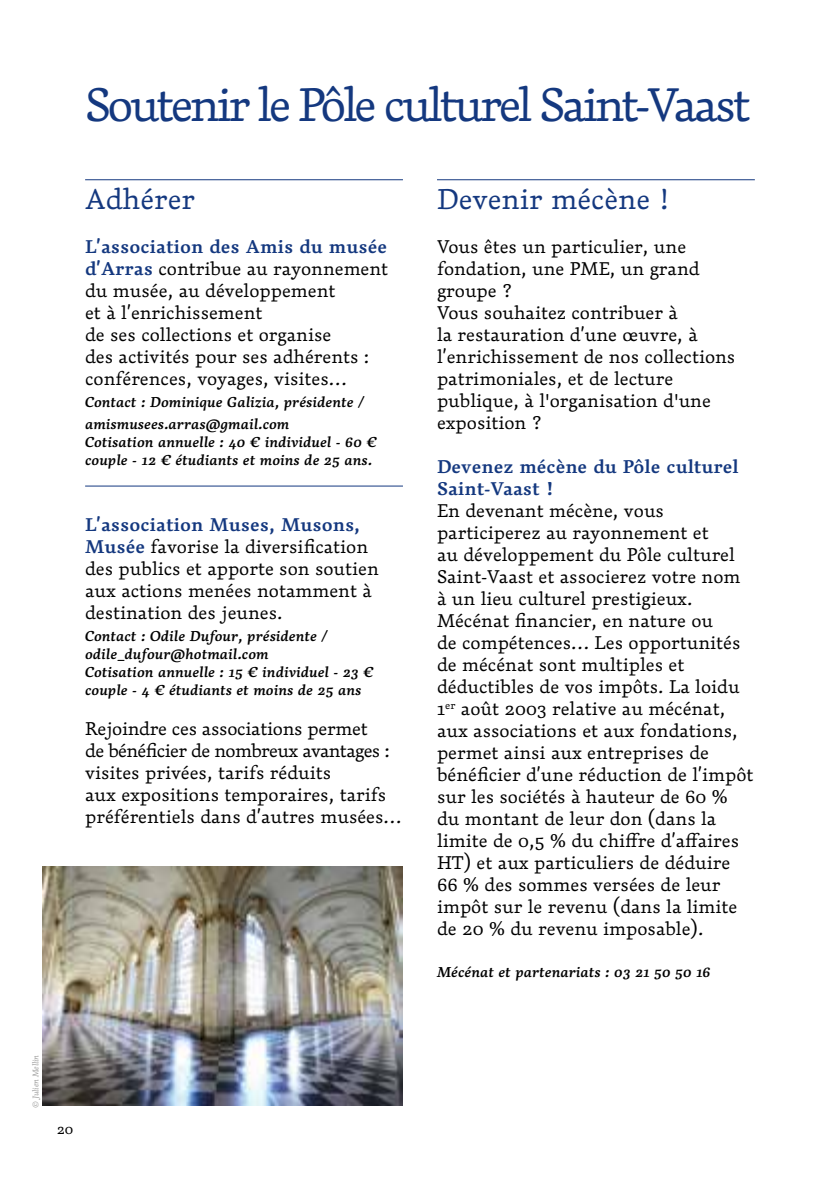
<style>
.page{position:relative;width:840px;height:1191px;background:#fff}
.page>*{position:absolute;margin:0;border:0;box-sizing:border-box;transform-origin:0 0}
.t1{font:300 46px "Dederon LOT";letter-spacing:-.075em;color:#14387f}
.t2{font:300 28px "Dederon LOT";color:#14387f}
.t3{font:300 18px/22px "Dederon LOT";color:#000}
.t4{font:600 18px/22px "Dederon LOT";color:#14387f}
.t5{font:italic 600 14px/18px "Dederon LOT";color:#000}
.t6{font:300 14px "Dederon LOT";color:#000}
.t7{font:italic 300 8px "Dederon LOT";letter-spacing:-.02em;color:#9d9d9c}
.s1{font-weight:600;color:#14387f}
</style>
<div class="page">
<hr style="left:85px;top:179px;width:318px;height:1px;background:#14387f">
<hr style="left:437px;top:179px;width:317px;height:1px;background:#14387f">
<hr style="left:85px;top:485px;width:318px;height:1px;background:#14387f">
<img style="left:43px;top:866px;width:360px;height:239px">
<h1 class="t1" style="left:85px;top:76px;width:666px">Soutenir le Pôle culturel Saint-Vaast</h1>
<h2 class="t2" style="left:85px;top:181px;width:111px">Adhérer</h2>
<p class="t3" style="left:85px;top:235px;width:304px"><span class="s1">L’association des Amis du musée d’Arras</span> contribue au rayonnement du musée, au développement<br>et à l’enrichissement<br>de ses collections et organise<br>des activités pour ses adhérents : conférences, voyages, visites…</p>
<p class="t5" style="left:85px;top:391px;width:280px;line-height:22px">Contact : Dominique Galizia, présidente / amismusees.arras@gmail.com</p>
<p class="t5" style="left:85px;top:433px;width:293px">Cotisation annuelle : 40 € individuel - 60 € couple - 12 € étudiants et moins de 25 ans.</p>
<p class="t3" style="left:85px;top:513px;width:295px"><span class="s1">L’association Muses, Musons,<br>Musée</span> favorise la diversification des publics et apporte son soutien aux actions menées notamment à destination des jeunes.</p>
<p class="t5" style="left:85px;top:627px;width:289px">Contact : Odile Dufour, présidente / odile_dufour@hotmail.com<br>Cotisation annuelle : 15 € individuel - 23 € couple - 4 € étudiants et moins de 25 ans</p>
<p class="t3" style="left:85px;top:717px;width:318px">Rejoindre ces associations permet<br>de bénéficier de nombreux avantages : visites privées, tarifs réduits<br>aux expositions temporaires, tarifs préférentiels dans d’autres musées…</p>
<h2 class="t2" style="left:437px;top:181px;width:234px">Devenir mécène !</h2>
<p class="t3" style="left:437px;top:235px;width:300px">Vous êtes un particulier, une fondation, une PME, un grand groupe ?<br>Vous souhaitez contribuer à<br>la restauration d’une œuvre, à l’enrichissement de nos collections patrimoniales, et de lecture publique, à l'organisation d'une exposition ?</p>
<p class="t4" style="left:437px;top:455px;width:303px">Devenez mécène du Pôle culturel<br>Saint-Vaast !</p>
<p class="t3" style="left:437px;top:499px;width:318px">En devenant mécène, vous participerez au rayonnement et<br>au développement du Pôle culturel<br>Saint-Vaast et associerez votre nom à un lieu culturel prestigieux.<br>Mécénat financier, en nature ou<br>de compétences… Les opportunités de mécénat sont multiples et déductibles de vos impôts. La loidu<br>1<sup>er</sup> août 2003 relative au mécénat, aux associations et aux fondations, permet ainsi aux entreprises de bénéficier d’une réduction de l’impôt sur les sociétés à hauteur de 60 % du montant de leur don (dans la limite de 0,5 % du chiffre d’affaires<br>HT) et aux particuliers de déduire<br>66 % des sommes versées de leur impôt sur le revenu (dans la limite de 20 % du revenu imposable).</p>
<p class="t5" style="left:437px;top:963px;width:275px">Mécénat et partenariats : 03 21 50 50 16</p>
<p class="t7" style="left:31px;top:1108px;width:55px;rotate:-90deg">© Julien Mellin</p>
<p class="t6" style="left:57px;top:1120px;width:18px">20</p>
</div>
